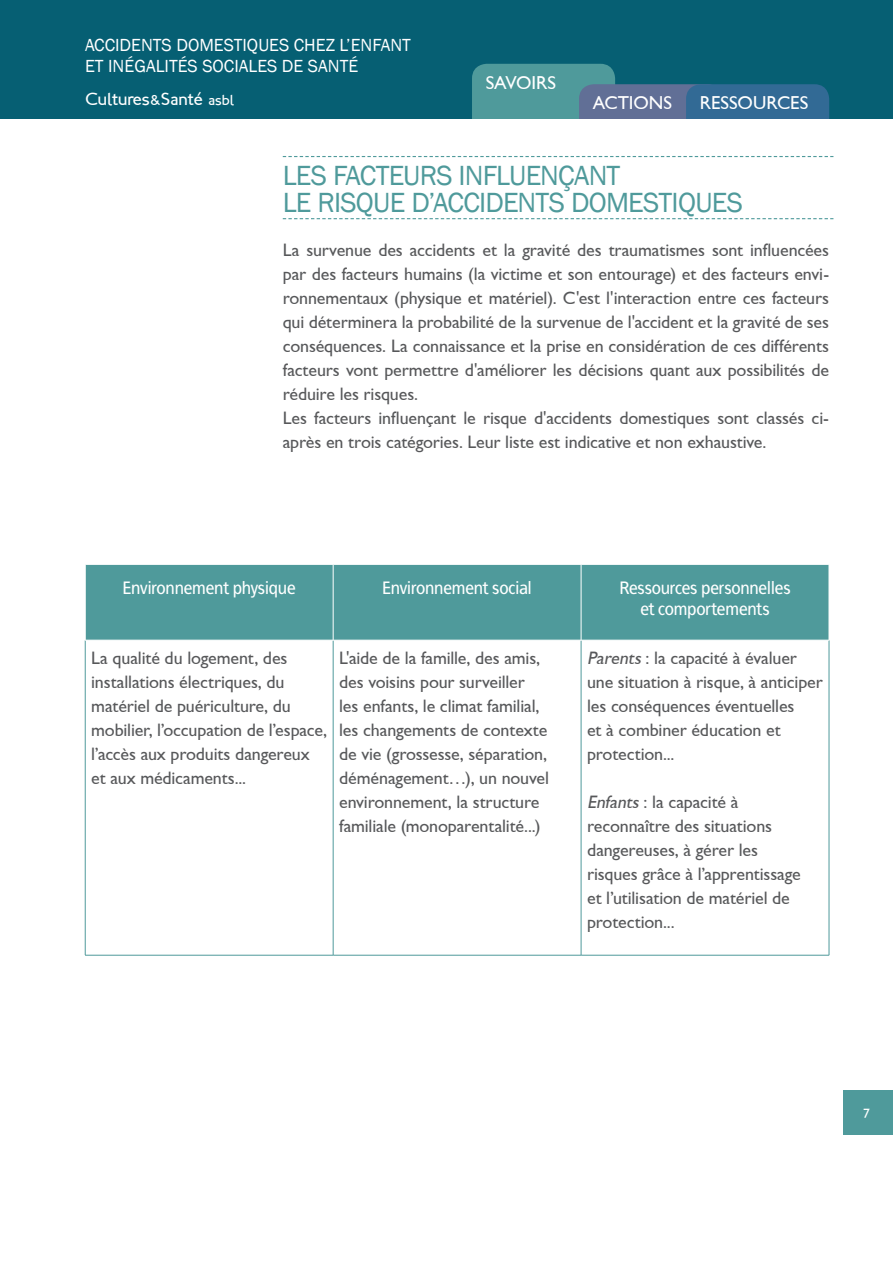
<style>
.page{position:relative;width:893px;height:1263px;background:#fff}
.page>*{position:absolute;margin:0;border:0;box-sizing:border-box;transform-origin:0 0}
.t1{font:28.5px/27px "Franklin Gothic";letter-spacing:-.025em;color:#4f9a9b}
.t2{font:18.75px "Gill Sans";color:#fff}
.t3{font:18px/24px "Gill Sans";letter-spacing:-.01em;color:#57585a}
.t4{font:18px/21px "Francophil Sans";letter-spacing:-.015em;color:#fff;text-align:center}
.t5{font:18px "Franklin Gothic";color:#fff}
.t6{font:18px "London Between";color:#fff}
.t7{font:13.5px "Gill Sans";color:#fff}
.s1{font-size:15px}
.s2{font-style:italic}
</style>
<div class="page">
<div style="left:843px;top:1090px;width:50px;height:44px;background:#4f9a9b"></div>
<div style="left:0;top:0;width:893px;height:119px;background:#065f73"></div>
<div style="left:472px;top:64px;width:143px;height:85px;background:#4f9a9b;border-radius:15px"></div>
<div style="left:579px;top:84px;width:143px;height:65px;background:#616f96;border-radius:15px"></div>
<div style="left:686px;top:84px;width:143px;height:65px;background:#326a95;border-radius:15px"></div>
<div style="left:0;top:119px;width:893px;height:41px;background:#fff"></div>
<div style="left:86px;top:565px;width:743px;height:75px;background:#4f9a9b"></div>
<hr style="left:85px;top:640px;width:1px;height:315px;background:#4f9a9b">
<hr style="left:333px;top:640px;width:1px;height:315px;background:#4f9a9b">
<hr style="left:581px;top:640px;width:1px;height:315px;background:#4f9a9b">
<hr style="left:829px;top:640px;width:1px;height:315px;background:#4f9a9b">
<hr style="left:85px;top:955px;width:248px;height:1px;background:#4f9a9b">
<hr style="left:333px;top:955px;width:248px;height:1px;background:#4f9a9b">
<hr style="left:581px;top:955px;width:248px;height:1px;background:#4f9a9b">
<hr style="left:333px;top:564px;width:1px;height:76px;background:#fff">
<hr style="left:581px;top:564px;width:1px;height:76px;background:#fff">
<hr style="left:85px;top:640px;width:248px;height:1px;background:#fff">
<hr style="left:333px;top:640px;width:248px;height:1px;background:#fff">
<hr style="left:581px;top:640px;width:248px;height:1px;background:#fff">
<svg style="left:283px;top:156px;width:550px;height:1px"></svg>
<svg style="left:283px;top:218px;width:550px;height:1px"></svg>
<p class="t5" style="left:85px;top:33px;width:41px">ACCIDENTS</p>
<p class="t5" style="left:176px;top:33px;width:11px">DOMESTI</p>
<p class="t5" style="left:247px;top:33px;width:23px">QUES</p>
<p class="t5" style="left:294px;top:33px;width:107px">CHEZ L’EN FANT</p>
<p class="t5" style="left:85px;top:55px;width:80px">ET INÉGALITÉS</p>
<p class="t5" style="left:202px;top:55px;width:57px">SOCIALES</p>
<p class="t5" style="left:282px;top:55px;width:78px">DE SANTÉ</p>
<p class="t6" style="left:85px;top:88px;width:150px">Cultures<span class="s1">&amp;</span>Santé <span class="s1">asbl</span></p>
<p class="t2" style="left:486px;top:72px;width:72px">SAVOIRS</p>
<p class="t2" style="left:593px;top:92px;width:48px">actions</p>
<p class="t2" style="left:700px;top:92px;width:109px">resso urces</p>
<h1 class="t1" style="left:283px;top:162px;width:462px">LES FACTEURS INFLUENÇANT<br>LE RISQUE D’ACCIDENTS DOMESTIQUES</h1>
<p class="t3" style="left:283px;top:238px;width:548px">La survenue des accidents et la gravité des traumatismes sont influencées par des facteurs humains (la victime et son entourage) et des facteurs envi&shy;ronnementaux (physique et matériel). C'est l'interaction entre ces facteurs qui déterminera la probabilité de la survenue de l'accident et la gravité de ses conséquences. La connaissance et la prise en considération de ces différents facteurs vont permettre d'améliorer les décisions quant aux possibilités de réduire les risques.<br>Les facteurs influençant le risque d'accidents domestiques sont classés ci&shy;après en trois catégories. Leur liste est indicative et non exhaustive.</p>
<p class="t4" style="left:123px;top:577px;width:175px">Environnement physique</p>
<p class="t4" style="left:382px;top:577px;width:151px">Environnement social</p>
<p class="t4" style="left:619px;top:577px;width:173px">Ressources personnelles et comportements</p>
<p class="t3" style="left:91px;top:646px;width:237px">La qualité du logement, des installations électriques, du matériel de puériculture, du mobilier, l’occupation de l’espace, l’accès aux produits dangereux et aux médicaments...</p>
<p class="t3" style="left:339px;top:646px;width:211px">L'aide de la famille, des amis, des voisins pour surveiller<br>les enfants, le climat familial, les changements de contexte de vie (grossesse, séparation, déménagement…), un nouvel environnement, la structure familiale (monoparentalité...)</p>
<p class="t3" style="left:587px;top:646px;width:237px"><span class="s2">Parents</span>: la capacité à évaluer une situation à risque, à anticiper les conséquences éventuelles<br>et à combiner éducation et protection...</p>
<p class="t3" style="left:587px;top:790px;width:215px"><span class="s2">Enfants</span>: la capacité à reconnaître des situations dangereuses, à gérer les risques grâce à l’apprentissage et l’utilisation de matériel de protection...</p>
<p class="t7" style="left:863px;top:1105px;width:8px">7</p>
</div>
